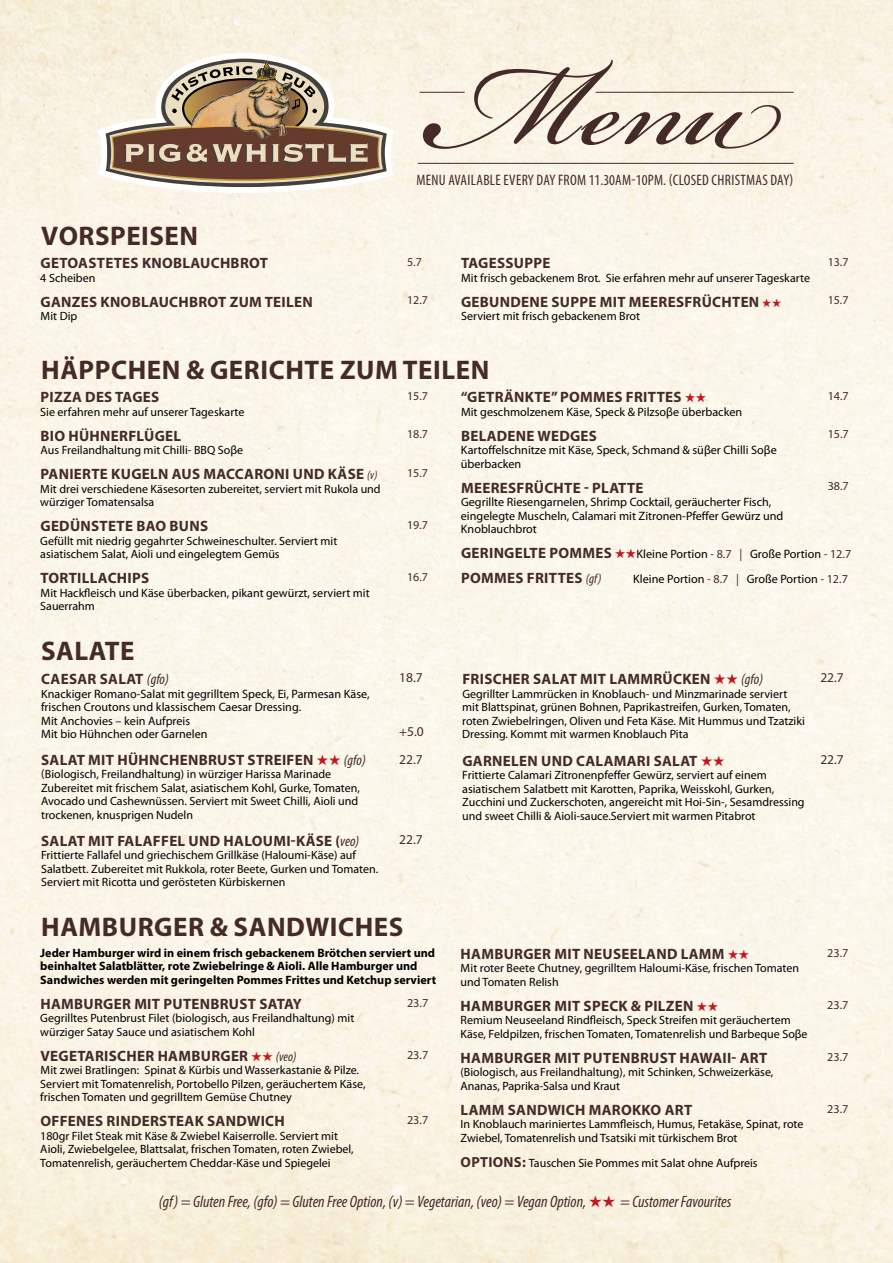
<style>
.page{position:relative;width:893px;height:1263px;background:#fff}
.page>*{position:absolute;margin:0;border:0;box-sizing:border-box;transform-origin:0 0}
.t1{font:182.7px "Bickham Script Pro";color:#452a2a}
.t2{font:700 27px "Myriad Pro";letter-spacing:.02em;color:#452a2a}
.t3{font:italic condensed 16.5px "Myriad Pro";color:#452a2a}
.t4{font:condensed 15.15px "Myriad Pro";letter-spacing:.02em;color:#452a2a}
.t5{font:700 15px "Myriad Pro";letter-spacing:.02em;color:#452a2a}
.t6{font:13.5px "Myriad Pro";color:#452a2a}
.t7{font:12.15px/13.5px "Myriad Pro";color:#000}
.t8{font:700 12.15px/13.5px "Myriad Pro";color:#000}
.t9{font:12.15px "Myriad Pro";color:#452a2a}
.t10{font:12px/13.5px "Myriad Pro";color:#000}
.t11{font:12px "Myriad Pro";color:#452a2a}
.s1{color:#c4161c}
.s2{font-size:12px}
.s3{font-weight:400;font-style:italic;font-stretch:condensed;font-size:12px}
.s4{font-weight:400;font-style:italic;font-stretch:condensed;font-size:14.85px}
.s5{font-size:14.85px}
.s6{font-weight:400;font-style:italic;font-stretch:condensed;font-size:13.35px}
.s7{font-weight:700;font-size:15px;color:#452a2a}
.s8{color:#452a2a}
.s9{font-weight:700;font-size:14.55px;color:#452a2a}
</style>
<div class="page">
<svg style="left:96px;top:53px;width:298px;height:140px;background:#beae9e"></svg>
<img style="left:191px;top:60px;width:102px;height:79px">
<hr style="left:418px;top:163px;width:376px;height:1px;background:#452a2a">
<hr style="left:596px;top:92px;width:198px;height:1px;background:#452a2a">
<hr style="left:420px;top:92px;width:45px;height:1px;background:#452a2a">
<h1 class="t1" style="left:429px;top:-27px;width:347px">Menu</h1>
<p class="t4" style="left:416px;top:171px;width:379px">MENU AVAILABLE EVERY DAY FROM 11.30AM-10PM. (CLOSED CHRISTMAS DAY)</p>
<h2 class="t2" style="left:41px;top:218px;width:158px">VORSPEISEN</h2>
<p class="t5" style="left:40px;top:253px;width:229px">GETOASTETES KNOBLAUCHBROT</p>
<p class="t10" style="left:40px;top:271px;width:57px">4 Scheiben</p>
<p class="t11" style="left:407px;top:255px;width:16px">5.7</p>
<p class="t5" style="left:461px;top:253px;width:91px">TAGESSUPPE</p>
<p class="t10" style="left:461px;top:271px;width:351px">Mit frisch gebackenem Brot. Sie erfahren mehr auf unserer Tageskarte</p>
<p class="t11" style="left:828px;top:255px;width:22px">13.7</p>
<p class="t5" style="left:40px;top:292px;width:274px">GANZES KNOBLAUCHBROT ZUM TEILEN</p>
<p class="t10" style="left:40px;top:310px;width:38px">Mit Dip</p>
<p class="t11" style="left:407px;top:294px;width:22px">12.7</p>
<p class="t5" style="left:461px;top:292px;width:322px">GEBUNDENE SUPPE MIT MEERESFRÜCHTEN <span class="s1">★★</span></p>
<p class="t10" style="left:461px;top:310px;width:181px">Serviert mit frisch gebackenem Brot</p>
<p class="t11" style="left:828px;top:294px;width:22px">15.7</p>
<h2 class="t2" style="left:41px;top:352px;width:450px">HÄPPCHEN &amp; GERICHTE ZUM TEILEN</h2>
<p class="t5" style="left:40px;top:387px;width:120px">PIZZA DES TAGES</p>
<p class="t10" style="left:40px;top:405px;width:206px">Sie erfahren mehr auf unserer Tageskarte</p>
<p class="t11" style="left:407px;top:389px;width:22px">15.7</p>
<p class="t5" style="left:461px;top:387px;width:247px">“GETRÄNKTE” POMMES FRITTES <span class="s1">★★</span></p>
<p class="t7" style="left:461px;top:405px;width:283px"><span class="s2">M</span>it geschmolzenem Käse, Speck &amp; Pilzsoβe überbacken</p>
<p class="t9" style="left:828px;top:389px;width:23px">14.7</p>
<p class="t5" style="left:40px;top:426px;width:142px">BIO HÜHNERFLÜGEL</p>
<p class="t10" style="left:40px;top:443px;width:204px">Aus Freilandhaltung mit Chilli- BBQ Soβe</p>
<p class="t5" style="left:40px;top:464px;width:338px">PANIERTE KUGELN AUS MACCARONI UND KÄSE <span class="s3">(v)</span></p>
<p class="t10" style="left:40px;top:482px;width:342px">Mit drei verschiedene Käsesorten zubereitet, serviert mit Rukola und würziger Tomatensalsa</p>
<p class="t5" style="left:40px;top:516px;width:169px">GEDÜNSTETE BAO BUNS</p>
<p class="t10" style="left:40px;top:534px;width:299px">Gefüllt mit niedrig gegahrter Schweineschulter. Serviert mit asiatischem Salat, Aioli und eingelegtem Gemüs</p>
<p class="t5" style="left:40px;top:568px;width:110px">TORTILLACHIPS</p>
<p class="t10" style="left:40px;top:586px;width:331px">Mit Hackfleisch und Käse überbacken, pikant gewürzt, serviert mit<br>Sauerrahm</p>
<h2 class="t2" style="left:41px;top:633px;width:95px">SALATE</h2>
<p class="t5" style="left:41px;top:669px;width:129px">CAESAR SALAT <span class="s4">(gfo)</span></p>
<p class="t7" style="left:41px;top:687px;width:330px"><span class="s2">K</span>nackiger Romano-Salat mit gegrilltem Speck, Ei, Parmesan Käse, frischen Croutons und klassischem Caesar Dressing.<br>Mit Anchovies – kein Aufpreis<br>Mit bio Hühnchen oder Garnelen</p>
<p class="t5" style="left:41px;top:750px;width:326px">SALAT MIT HÜHNCHENBRUST STREIFEN <span class="s1">★★</span> <span class="s4">(gfo)</span></p>
<p class="t10" style="left:41px;top:768px;width:320px">(Biologisch, Freilandhaltung) in würziger Harissa Marinade Zubereitet mit frischem Salat, asiatischem Kohl, Gurke, Tomaten, Avocado und Cashewnüssen. Serviert mit Sweet Chilli, Aioli und trockenen, knusprigen Nudeln</p>
<p class="t5" style="left:41px;top:831px;width:319px">SALAT MIT FALAFFEL UND HALOUMI-KÄSE <span class="s5">(</span><span class="s4">veo)</span></p>
<p class="t10" style="left:41px;top:848px;width:339px">Frittierte Fallafel und griechischem Grillkäse (Haloumi-Käse) auf<br>Salatbett. Zubereitet mit Rukkola, roter Beete, Gurken und Tomaten.<br>Serviert mit Ricotta und gerösteten Kürbiskernen</p>
<p class="t11" style="left:407px;top:428px;width:22px">18.7</p>
<p class="t11" style="left:407px;top:466px;width:22px">15.7</p>
<p class="t11" style="left:407px;top:518px;width:22px">19.7</p>
<p class="t11" style="left:407px;top:570px;width:22px">16.7</p>
<p class="t6" style="left:399px;top:670px;width:25px">18.7</p>
<p class="t6" style="left:399px;top:724px;width:26px">+5.0</p>
<p class="t6" style="left:399px;top:752px;width:25px">22.7</p>
<p class="t6" style="left:399px;top:832px;width:25px">22.7</p>
<h2 class="t2" style="left:41px;top:909px;width:364px">HAMBURGER &amp; SANDWICHES</h2>
<p class="t8" style="left:40px;top:945px;width:397px">Jeder Hamburger wird in einem frisch gebackenem Brötchen serviert und beinhaltet Salatblätter, rote Zwiebelringe &amp; Aioli. Alle Hamburger und<br>Sandwiches werden mit geringelten Pommes Frittes und Ketchup serviert</p>
<p class="t5" style="left:40px;top:994px;width:263px">HAMBURGER MIT PUTENBRUST SATAY</p>
<p class="t10" style="left:40px;top:1012px;width:316px">Gegrilltes Putenbrust Filet (biologisch, aus Freilandhaltung) mit würziger Satay Sauce und asiatischem Kohl</p>
<p class="t9" style="left:407px;top:996px;width:23px">23.7</p>
<p class="t5" style="left:40px;top:1046px;width:257px">VEGETARISCHER HAMBURGER <span class="s1">★★</span> <span class="s6">(veo)</span></p>
<p class="t10" style="left:40px;top:1064px;width:327px">Mit zwei Bratlingen: Spinat &amp; Kürbis und Wasserkastanie &amp; Pilze.<br>Serviert mit Tomatenrelish, Portobello Pilzen, geräuchertem Käse, frischen Tomaten und gegrilltem Gemüse Chutney</p>
<p class="t5" style="left:40px;top:1111px;width:246px">OFFENES RINDERSTEAK SANDWICH</p>
<p class="t10" style="left:40px;top:1129px;width:315px">180gr Filet Steak mit Käse &amp; Zwiebel Kaiserrolle. Serviert mit<br>Aioli, Zwiebelgelee, Blattsalat, frischen Tomaten, roten Zwiebel,<br>Tomatenrelish, geräuchertem Cheddar-Käse und Spiegelei</p>
<p class="t9" style="left:407px;top:1048px;width:23px">23.7</p>
<p class="t9" style="left:407px;top:1113px;width:23px">23.7</p>
<p class="t5" style="left:461px;top:426px;width:137px">BELADENE WEDGES</p>
<p class="t7" style="left:461px;top:443px;width:317px">Kartoffelschnitze mit Käse, Speck, Schmand &amp; süβer Chilli Soβe überbacken</p>
<p class="t5" style="left:461px;top:478px;width:184px">MEERESFRÜCHTE - PLATTE</p>
<p class="t7" style="left:461px;top:495px;width:324px"><span class="s2">G</span>egrillte Riesengarnelen, Shrimp Cocktail, geräucherter Fisch, eingelegte Muscheln, Calamari mit Zitronen-Pfeffer Gewürz und<br>Knoblauchbrot</p>
<p class="t9" style="left:828px;top:428px;width:23px">15.7</p>
<p class="t9" style="left:828px;top:480px;width:23px">38.7</p>
<p class="t7" style="left:461px;top:547px;width:392px"><span class="s7">GERINGELTE POMMES</span> <span class="s1">★★</span>Kleine Portion <span class="s8">- 8.7 |</span> Große Portion <span class="s8">- 12.7</span></p>
<p class="t5" style="left:461px;top:568px;width:142px">POMMES FRITTES <span class="s6">(gf)</span></p>
<p class="t7" style="left:633px;top:573px;width:216px">Kleine Portion <span class="s8">- 8.7 |</span> Große Portion <span class="s8">- 12.7</span></p>
<p class="t5" style="left:462px;top:669px;width:302px">FRISCHER SALAT MIT LAMMRÜCKEN <span class="s1">★★</span> <span class="s4">(gfo)</span></p>
<p class="t10" style="left:462px;top:687px;width:344px">Gegrillter Lammrücken in Knoblauch- und Minzmarinade serviert mit Blattspinat, grünen Bohnen, Paprikastreifen, Gurken, Tomaten, roten Zwiebelringen, Oliven und Feta Käse. Mit Hummus und Tzatziki Dressing. Kommt mit warmen Knoblauch Pita</p>
<p class="t5" style="left:462px;top:751px;width:264px">GARNELEN UND CALAMARI SALAT <span class="s1">★★</span></p>
<p class="t10" style="left:462px;top:769px;width:344px">Frittierte Calamari Zitronenpfeffer Gewürz, serviert auf einem asiatischem Salatbett mit Karotten, Paprika, Weisskohl, Gurken, Zucchini und Zuckerschoten, angereicht mit Hoi-Sin-, Sesamdressing und sweet Chilli &amp; Aioli-sauce.Serviert mit warmen Pitabrot</p>
<p class="t6" style="left:820px;top:670px;width:25px">22.7</p>
<p class="t6" style="left:820px;top:752px;width:25px">22.7</p>
<p class="t5" style="left:461px;top:944px;width:290px">HAMBURGER MIT NEUSEELAND LAMM <span class="s1">★★</span></p>
<p class="t10" style="left:460px;top:962px;width:340px">Mit roter Beete Chutney, gegrilltem Haloumi-Käse, frischen Tomaten und Tomaten Relish</p>
<p class="t9" style="left:827px;top:946px;width:23px">23.7</p>
<p class="t5" style="left:461px;top:996px;width:259px">HAMBURGER MIT SPECK &amp; PILZEN <span class="s1">★★</span></p>
<p class="t10" style="left:460px;top:1014px;width:349px">Remium Neuseeland Rindfleisch, Speck Streifen mit geräuchertem<br>Käse, Feldpilzen, frischen Tomaten, Tomatenrelish und Barbeque Soβe</p>
<p class="t9" style="left:827px;top:998px;width:23px">23.7</p>
<p class="t5" style="left:461px;top:1048px;width:308px">HAMBURGER MIT PUTENBRUST HAWAII- ART</p>
<p class="t10" style="left:460px;top:1066px;width:314px">(Biologisch, aus Freilandhaltung), mit Schinken, Schweizerkäse,<br>Ananas, Paprika-Salsa und Kraut</p>
<p class="t9" style="left:827px;top:1050px;width:23px">23.7</p>
<p class="t5" style="left:461px;top:1100px;width:233px">LAMM SANDWICH MAROKKO ART</p>
<p class="t10" style="left:460px;top:1118px;width:345px">In Knoblauch mariniertes Lammfleisch, Humus, Fetakäse, Spinat, rote<br>Zwiebel, Tomatenrelish und Tsatsiki mit türkischem Brot</p>
<p class="t9" style="left:827px;top:1102px;width:23px">23.7</p>
<p class="t10" style="left:461px;top:1156px;width:299px"><span class="s9">OPTIONS:</span> Tauschen Sie Pommes mit Salat ohne Aufpreis</p>
<h3 class="t3" style="left:159px;top:1192px;width:574px">(gf) = Gluten Free, (gfo) = Gluten Free Option, (v) = Vegetarian, (veo) = Vegan Option, <span class="s1">★★</span> = Customer Favourites</h3>
</div>
